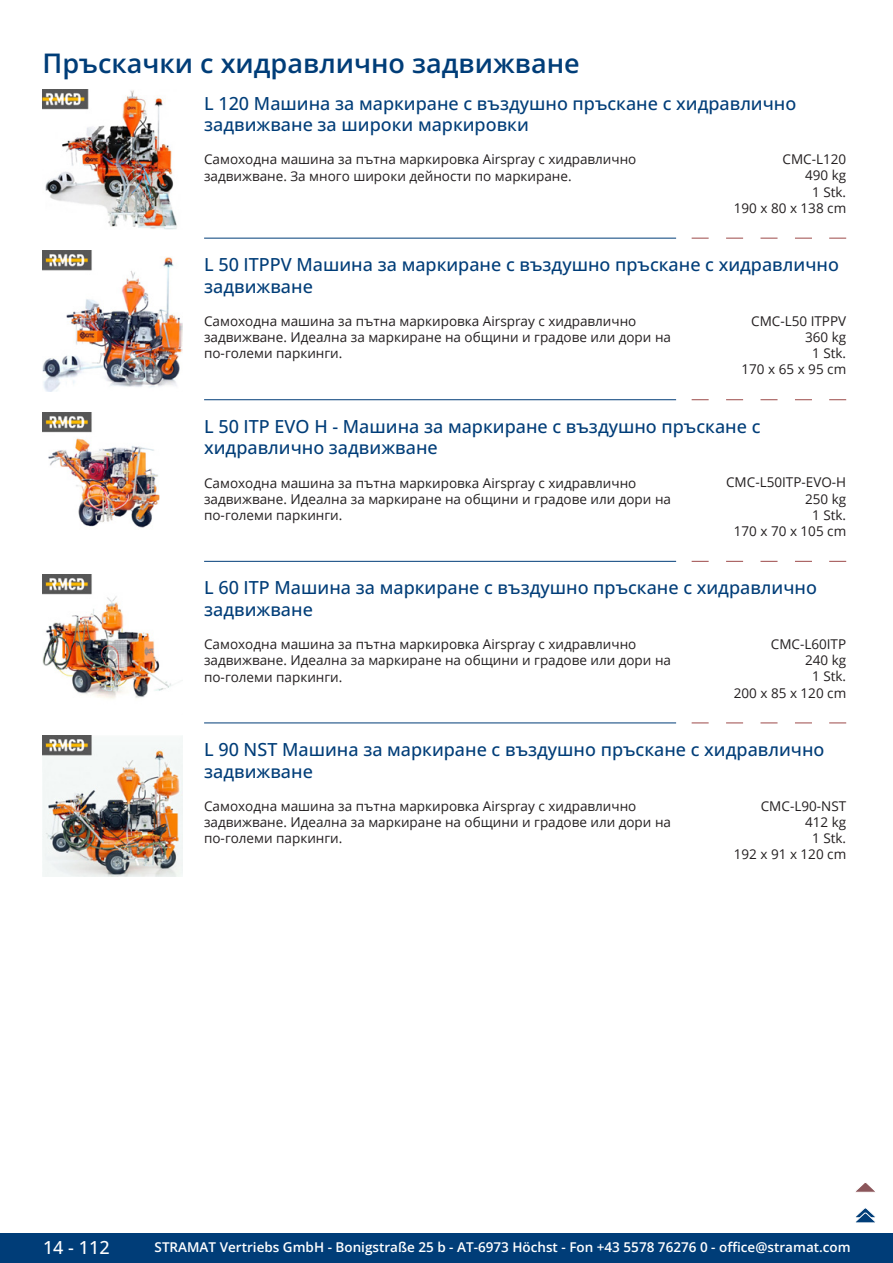
<style>
.page{position:relative;width:893px;height:1263px;background:#fff}
.page>*{position:absolute;margin:0;border:0;box-sizing:border-box;transform-origin:0 0}
.GruppeName{font:600 27px "Open Sans";color:#003d78}
.ArtikelName{font:500 18px/21.6px "Open Sans";color:#003d78}
.t1{font:500 18px "Open Sans";color:#fff}
.Beschreibung{font:13.5px/16.2px "Open Sans";color:#231f20}
.ArtikelNummer{font:13.5px "Open Sans";color:#231f20}
.t2{font:600 13.5px "Open Sans";color:#fff}
</style>
<div class="page">
<div style="left:0;top:1233px;width:893px;height:30px;background:#003d78"></div>
<img style="left:43px;top:89px;width:134px;height:141px">
<img style="left:43px;top:251px;width:140px;height:140px">
<svg style="left:692px;top:238px;width:17px;height:1px"></svg>
<svg style="left:726px;top:238px;width:17px;height:1px"></svg>
<svg style="left:760px;top:238px;width:17px;height:1px"></svg>
<svg style="left:795px;top:238px;width:17px;height:1px"></svg>
<svg style="left:829px;top:238px;width:17px;height:1px"></svg>
<hr style="left:204px;top:238px;width:472px;height:1px;background:#003d78">
<img style="left:43px;top:412px;width:117px;height:116px">
<svg style="left:692px;top:399px;width:17px;height:1px"></svg>
<svg style="left:726px;top:399px;width:17px;height:1px"></svg>
<svg style="left:760px;top:399px;width:17px;height:1px"></svg>
<svg style="left:795px;top:399px;width:17px;height:1px"></svg>
<svg style="left:829px;top:399px;width:17px;height:1px"></svg>
<hr style="left:204px;top:399px;width:472px;height:1px;background:#003d78">
<img style="left:43px;top:574px;width:129px;height:125px">
<svg style="left:692px;top:561px;width:17px;height:1px"></svg>
<svg style="left:726px;top:561px;width:17px;height:1px"></svg>
<svg style="left:760px;top:561px;width:17px;height:1px"></svg>
<svg style="left:795px;top:561px;width:17px;height:1px"></svg>
<svg style="left:829px;top:561px;width:17px;height:1px"></svg>
<hr style="left:204px;top:561px;width:472px;height:1px;background:#003d78">
<img style="left:43px;top:736px;width:140px;height:140px">
<svg style="left:692px;top:723px;width:17px;height:1px"></svg>
<svg style="left:726px;top:723px;width:17px;height:1px"></svg>
<svg style="left:760px;top:723px;width:17px;height:1px"></svg>
<svg style="left:795px;top:723px;width:17px;height:1px"></svg>
<svg style="left:829px;top:723px;width:17px;height:1px"></svg>
<hr style="left:204px;top:723px;width:472px;height:1px;background:#003d78">
<svg style="left:856px;top:1183px;width:19px;height:9px"></svg>
<svg style="left:855px;top:1208px;width:21px;height:15px"></svg>
<p class="GruppeName" style="left:43px;top:44px;width:539px">Пръскачки с хидравлично задвижване</p>
<p class="ArtikelName" style="left:204px;top:92px;width:594px">L 120 Машина за маркиране с въздушно пръскане с хидравлично задвижване за широки маркировки</p>
<p class="Beschreibung" style="left:204px;top:151px;width:434px">Самоходна машина за пътна маркировка Airspray с хидравлично задвижване. За много широки дейности по маркиране.</p>
<p class="ArtikelNummer" style="left:782px;top:150px;width:65px">CMC-L120</p>
<p class="ArtikelNummer" style="left:805px;top:166px;width:43px">490 kg</p>
<p class="ArtikelNummer" style="left:812px;top:182px;width:36px">1 Stk.</p>
<p class="ArtikelNummer" style="left:734px;top:199px;width:114px">190 x 80 x 138 cm</p>
<p class="ArtikelName" style="left:204px;top:253px;width:636px">L 50 ITPPV Машина за маркиране с въздушно пръскане с хидравлично задвижване</p>
<p class="Beschreibung" style="left:204px;top:313px;width:468px">Самоходна машина за пътна маркировка Airspray с хидравлично задвижване. Идеална за маркиране на общини и градове или дори на по-големи паркинги.</p>
<p class="ArtikelNummer" style="left:751px;top:312px;width:97px">CMC-L50 ITPPV</p>
<p class="ArtikelNummer" style="left:805px;top:328px;width:43px">360 kg</p>
<p class="ArtikelNummer" style="left:812px;top:344px;width:36px">1 Stk.</p>
<p class="ArtikelNummer" style="left:741px;top:360px;width:106px">170 x 65 x 95 cm</p>
<p class="ArtikelName" style="left:204px;top:415px;width:558px">L 50 ITP EVO H - Машина за маркиране с въздушно пръскане с хидравлично задвижване</p>
<p class="Beschreibung" style="left:204px;top:474px;width:468px">Самоходна машина за пътна маркировка Airspray с хидравлично задвижване. Идеална за маркиране на общини и градове или дори на по-големи паркинги.</p>
<p class="ArtikelNummer" style="left:726px;top:473px;width:122px">CMC-L50ITP-EVO-H</p>
<p class="ArtikelNummer" style="left:805px;top:489px;width:43px">250 kg</p>
<p class="ArtikelNummer" style="left:812px;top:506px;width:36px">1 Stk.</p>
<p class="ArtikelNummer" style="left:734px;top:522px;width:114px">170 x 70 x 105 cm</p>
<p class="ArtikelName" style="left:204px;top:576px;width:614px">L 60 ITP Машина за маркиране с въздушно пръскане с хидравлично задвижване</p>
<p class="Beschreibung" style="left:204px;top:636px;width:468px">Самоходна машина за пътна маркировка Airspray с хидравлично задвижване. Идеална за маркиране на общини и градове или дори на по-големи паркинги.</p>
<p class="ArtikelNummer" style="left:771px;top:635px;width:77px">CMC-L60ITP</p>
<p class="ArtikelNummer" style="left:805px;top:651px;width:43px">240 kg</p>
<p class="ArtikelNummer" style="left:812px;top:667px;width:36px">1 Stk.</p>
<p class="ArtikelNummer" style="left:734px;top:683px;width:114px">200 x 85 x 120 cm</p>
<p class="ArtikelName" style="left:204px;top:738px;width:622px">L 90 NST Машина за маркиране с въздушно пръскане с хидравлично задвижване</p>
<p class="Beschreibung" style="left:204px;top:797px;width:468px">Самоходна машина за пътна маркировка Airspray с хидравлично задвижване. Идеална за маркиране на общини и градове или дори на по-големи паркинги.</p>
<p class="ArtikelNummer" style="left:761px;top:796px;width:87px">CMC-L90-NST</p>
<p class="ArtikelNummer" style="left:805px;top:813px;width:43px">412 kg</p>
<p class="ArtikelNummer" style="left:812px;top:829px;width:36px">1 Stk.</p>
<p class="ArtikelNummer" style="left:734px;top:845px;width:114px">192 x 91 x 120 cm</p>
<h2 class="t1" style="left:43px;top:1234px;width:68px">14 - 112</h2>
<p class="t2" style="left:155px;top:1238px;width:698px">STRAMAT Vertriebs GmbH - Bonigstraße 25 b - AT-6973 Höchst - Fon +43 5578 76276 0 - office@stramat.com</p>
</div>
